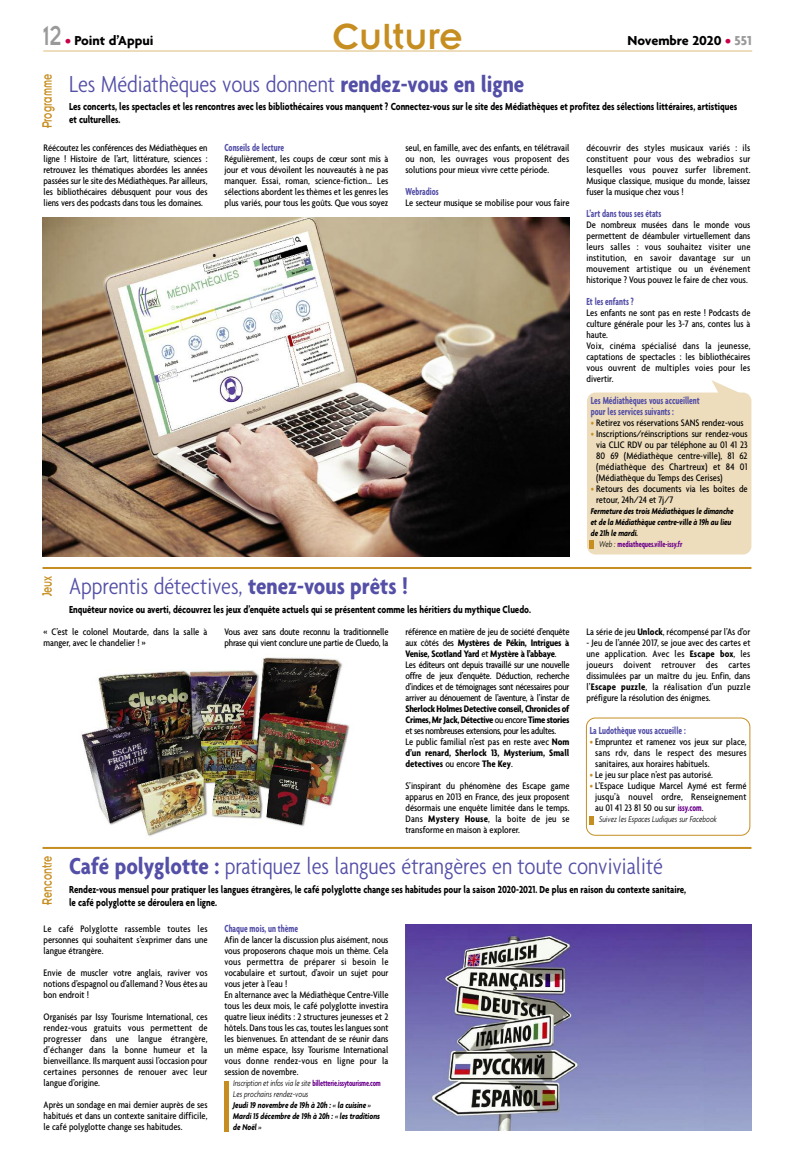
<style>
.page{position:relative;width:794px;height:1168px;background:#fff}
.page>*{position:absolute;margin:0;border:0;box-sizing:border-box;transform-origin:0 0}
.t1{font:40px "Insignia";color:#c68e21}
.t2{font:300 condensed 25px "Agenda";color:#544fa7}
.t3{font:15px "Insignia";color:#c68e21;scale:.7 1}
.t4{font:700 14px "Agenda";color:#000}
.t5{font:700 11px/13px "Agenda";color:#000;scale:.8 1}
.t6{font:700 condensed 11px/11px "Agenda";color:#544fa7;scale:.8 1}
.t7{font:500 condensed 10.2px/11px "Agenda";color:#000;text-align:justify}
.t8{font:500 condensed 10.2px/11px "Agenda";letter-spacing:-.03em;color:#000}
.t9{font:700 condensed 10.2px/11px "Agenda";letter-spacing:-.03em;color:#000}
.t10{font:500 condensed 10.2px/11px "Agenda";letter-spacing:-.02em;color:#000}
.t11{font:italic 700 9px/11px "Agenda";color:#000;scale:.8 1}
.t12{font:italic 300 9px/11px "Agenda";color:#000;scale:.8 1}
.t13{font:700 condensed 9px "Agenda";color:#6b008c;scale:.8 1}
.s1{font-family:"Insignia";font-weight:400;font-size:30px;color:#999}
.s2{color:#c8004c}
.s3{font-weight:700}
.s4{color:#999}
.s5{font-weight:500}
.s6{color:#c68e21}
.s7{font-weight:300;font-style:italic;font-stretch:normal;color:#000}
.s8{font-weight:700;color:#6b008c}
.s9{font-weight:700;font-style:normal;font-stretch:condensed;color:#6b008c}
</style>
<div class="page">
<hr style="left:43px;top:50px;width:709px;height:2px;background:#e8d2a7">
<hr style="left:43px;top:847px;width:708px;height:2px;background:#c68e21">
<hr style="left:224px;top:1081px;width:4px;height:50px;background:#c68e21">
<img style="left:43px;top:218px;width:527px;height:338px">
<img style="left:405px;top:924px;width:346px;height:206px">
<svg style="left:711px;top:380px;width:26px;height:12px"></svg>
<div style="left:587px;top:392px;width:164px;height:162px;background:#eeddbc;border-radius:9px"></div>
<svg style="left:590px;top:540px;width:4px;height:9px"></svg>
<hr style="left:43px;top:567px;width:708px;height:2px;background:#c68e21">
<img style="left:81px;top:657px;width:269px;height:179px">
<svg style="left:586px;top:717px;width:164px;height:119px"></svg>
<h3 class="t4" style="left:43px;top:32px;width:112px"><span class="s1">12</span> <span class="s2">•</span> Point d’Appui</h3>
<h1 class="t1" style="left:332px;top:24px;width:132px">Culture</h1>
<h2 class="t2" style="left:69px;top:68px;width:457px">Les Médiathèques vous donnent <span class="s3">rendez-vous en ligne</span></h2>
<p class="t5" style="left:69px;top:100px;width:836px">Les concerts, les spectacles et les rencontres avec les bibliothécaires vous manquent ? Connectez-vous sur le site des Médiathèques et profitez des sélections littéraires, artistiques et culturelles.</p>
<h3 class="t4" style="left:627px;top:32px;width:126px">Novembre 2020 <span class="s2">•</span> <span class="s4">551</span></h3>
<h3 class="t3" style="left:43px;top:128px;width:79px;rotate:-90deg">Programme</h3>
<p class="t7" style="left:44px;top:142px;width:165px">Réécoutez les conférences des Médiathèques en ligne ! Histoire de l’art, littérature, sciences : retrouvez les thématiques abordées les années passées sur le site des Médiathèques. Par ailleurs, les bibliothécaires débusquent pour vous des liens vers des podcasts dans tous les domaines.</p>
<p class="t6" style="left:224px;top:142px;width:76px">Conseils de lecture</p>
<p class="t7" style="left:224px;top:153px;width:165px">Régulièrement, les coups de cœur sont mis à jour et vous dévoilent les nouveautés à ne pas manquer. Essai, roman, science-fiction… Les sélections abordent les thèmes et les genres les plus variés, pour tous les goûts. Que vous soyez</p>
<p class="t7" style="left:405px;top:142px;width:165px">seul, en famille, avec des enfants, en télétravail ou non, les ouvrages vous proposent des solutions pour mieux vivre cette période.</p>
<p class="t7" style="left:586px;top:142px;width:165px">découvrir des styles musicaux variés : ils constituent pour vous des webradios sur lesquelles vous pouvez surfer librement.<br>Musique classique, musique du monde, laissez fuser la musique chez vous !</p>
<p class="t6" style="left:586px;top:208px;width:95px">L’art dans tous ses états</p>
<p class="t7" style="left:586px;top:219px;width:165px">De nombreux musées dans le monde vous permettent de déambuler virtuellement dans leurs salles : vous souhaitez visiter une institution, en savoir davantage sur un mouvement artistique ou un événement historique ? Vous pouvez le faire de chez vous.</p>
<p class="t6" style="left:586px;top:296px;width:61px">Et les enfants ?</p>
<p class="t7" style="left:586px;top:307px;width:165px;text-align:left">Les enfants ne sont pas en reste ! Podcasts de culture générale pour les 3-7 ans, contes lus à haute.<br>Voix, cinéma spécialisé dans la jeunesse, captations de spectacles : les bibliothécaires vous ouvrent de multiples voies pour les divertir.</p>
<p class="t6" style="left:405px;top:186px;width:43px">Webradios</p>
<p class="t7" style="left:405px;top:197px;width:165px">Le secteur musique se mobilise pour vous faire</p>
<h3 class="t3" style="left:43px;top:596px;width:32px;rotate:-90deg">Jeux</h3>
<h2 class="t2" style="left:69px;top:571px;width:340px">Apprentis détectives, <span class="s3">tenez-vous prêts !</span></h2>
<p class="t5" style="left:69px;top:602px;width:579px">Enquêteur novice ou averti, découvrez les jeux d’enquête actuels qui se présentent comme les héritiers du mythique Cluedo.</p>
<p class="t7" style="left:44px;top:626px;width:165px">« C’est le colonel Moutarde, dans la salle à manger, avec le chandelier ! »</p>
<p class="t10" style="left:224px;top:626px;width:165px">Vous avez sans doute reconnu la traditionnelle phrase qui vient conclure une partie de Cluedo, la</p>
<p class="t8" style="left:405px;top:626px;width:165px">référence en matière de jeu de société d’enquête aux côtés des <span class="s3">Mystères de Pékin, Intrigues à Venise, Scotland Yard</span> et <span class="s3">Mystère à l’abbaye</span>.<br>Les éditeurs ont depuis travaillé sur une nouvelle offre de jeux d’enquête. Déduction, recherche d’indices et de témoignages sont nécessaires pour arriver au dénouement de l’aventure, à l’instar de</p>
<p class="t9" style="left:405px;top:703px;width:165px">Sherlock Holmes Detective conseil, Chronicles of Crimes,MrJack,Détective <span class="s5">ou encore</span> Time stories <span class="s5">et ses nombreuses extensions, pour les adultes.<br>Le public familial n’est pas en reste avec</span> Nom d’un renard, Sherlock 13, Mysterium, Small detectives <span class="s5">ou encore</span> The Key<span class="s5">.</span></p>
<p class="t7" style="left:405px;top:780px;width:165px">S’inspirant du phénomène des Escape game apparus en 2013 en France, des jeux proposent désormais une enquête limitée dans le temps.<br>Dans <span class="s3">Mystery House</span>, la boite de jeu se transforme en maison à explorer.</p>
<p class="t6" style="left:591px;top:395px;width:138px">Les Médiathèques vous accueillent pour les services suivants :</p>
<p class="t7" style="left:591px;top:417px;width:154px"><span class="s6">•</span> Retirez vos réservations SANS rendez-vous</p>
<p class="t7" style="left:596px;top:428px;width:153px;text-indent:-5px"><span class="s6">•</span> Inscriptions/réinscriptions sur rendez-vous via CLIC RDV ou par téléphone au 01 41 23<br>80 69 (Médiathèque centre-ville), 81 62 (médiathèque des Chartreux) et 84 01 (Médiathèque du Temps des Cerises)</p>
<p class="t7" style="left:596px;top:483px;width:153px;text-indent:-5px"><span class="s6">•</span> Retours des documents via les boîtes de retour, 24h/24 et 7j/7</p>
<p class="t11" style="left:591px;top:505px;width:180px">Fermeture des trois Médiathèques le dimanche</p>
<p class="t11" style="left:591px;top:516px;width:177px">et de la Médiathèque centre-ville à 19h au lieu</p>
<p class="t11" style="left:591px;top:527px;width:61px">de 21h le mardi.</p>
<p class="t13" style="left:599px;top:539px;width:106px"><span class="s7">Web :</span> mediatheques.ville-issy.fr</p>
<p class="t7" style="left:586px;top:626px;width:165px">La série de jeu <span class="s3">Unlock</span>, récompensé par l’As d’or</p>
<p class="t7" style="left:586px;top:637px;width:165px">- Jeu de l’année 2017, se joue avec des cartes et une application. Avec les <span class="s3">Escape box</span>, les joueurs doivent retrouver des cartes dissimulées par un maître du jeu. Enfin, dans l’<span class="s3">Escape puzzle</span>, la réalisation d’un puzzle préfigure la résolution des énigmes.</p>
<p class="t6" style="left:590px;top:725px;width:121px">La Ludothèque vous accueille :</p>
<p class="t7" style="left:595px;top:736px;width:153px;text-indent:-5px"><span class="s6">•</span> Empruntez et ramenez vos jeux sur place, sans rdv, dans le respect des mesures sanitaires, aux horaires habituels.</p>
<p class="t7" style="left:590px;top:769px;width:125px"><span class="s6">•</span> Le jeu sur place n’est pas autorisé.</p>
<p class="t7" style="left:595px;top:780px;width:153px;text-indent:-5px"><span class="s6">•</span> L’Espace Ludique Marcel Aymé est fermé jusqu’à nouvel ordre, Renseignement au 01 41 23 81 50 ou sur <span class="s8">issy.com</span>.</p>
<p class="t12" style="left:599px;top:813px;width:149px">Suivez les Espaces Ludiques sur Facebook</p>
<h3 class="t3" style="left:43px;top:905px;width:72px;rotate:-90deg">Rencontre</h3>
<h2 class="t2" style="left:69px;top:851px;width:595px"><span class="s3">Café polyglotte :</span> pratiquez les langues étrangères en toute convivialité</h2>
<p class="t5" style="left:69px;top:883px;width:773px">Rendez-vous mensuel pour pratiquer les langues étrangères, le café polyglotte change ses habitudes pour la saison 2020-2021. De plus en raison du contexte sanitaire,</p>
<p class="t5" style="left:69px;top:896px;width:187px">le café polyglotte se déroulera en ligne.</p>
<p class="t7" style="left:44px;top:923px;width:165px">Le café Polyglotte rassemble toutes les personnes qui souhaitent s’exprimer dans une langue étrangère.</p>
<p class="t7" style="left:44px;top:967px;width:165px">Envie de muscler votre anglais, raviver vos notions d’espagnol ou d’allemand ? Vous êtes au bon endroit !</p>
<p class="t7" style="left:44px;top:1011px;width:165px">Organisés par Issy Tourisme International, ces rendez-vous gratuits vous permettent de progresser dans une langue étrangère, d’échanger dans la bonne humeur et la bienveillance. Ils marquent aussi l’occasion pour certaines personnes de renouer avec leur langue d’origine.</p>
<p class="t7" style="left:44px;top:1099px;width:165px">Après un sondage en mai dernier auprès de ses habitués et dans un contexte sanitaire difficile, le café polyglotte change ses habitudes.</p>
<p class="t6" style="left:224px;top:923px;width:93px">Chaque mois, un thème</p>
<p class="t7" style="left:224px;top:934px;width:165px;text-align:left">Afin de lancer la discussion plus aisément, nous vous proposerons chaque mois un thème. Cela vous permettra de préparer si besoin le vocabulaire et surtout, d’avoir un sujet pour vous jeter à l’eau !<br>En alternance avec la Médiathèque Centre-Ville tous les deux mois, le café polyglotte investira quatre lieux inédits : 2 structures jeunesses et 2 hôtels. Dans tous les cas, toutes les langues sont les bienvenues. En attendant de se réunir dans un même espace, Issy Tourisme International vous donne rendez-vous en ligne pour la session de novembre.</p>
<p class="t12" style="left:233px;top:1077px;width:186px">Inscription et infos via le site <span class="s9">billetterie.issytourisme.com<br></span>Les prochains rendez-vous</p>
<p class="t11" style="left:233px;top:1099px;width:185px">Jeudi 19 novembre de 19h à 20h : « la cuisine »<br>Mardi 15 décembre de 19h à 20h : « les traditions de Noël »</p>
</div>
